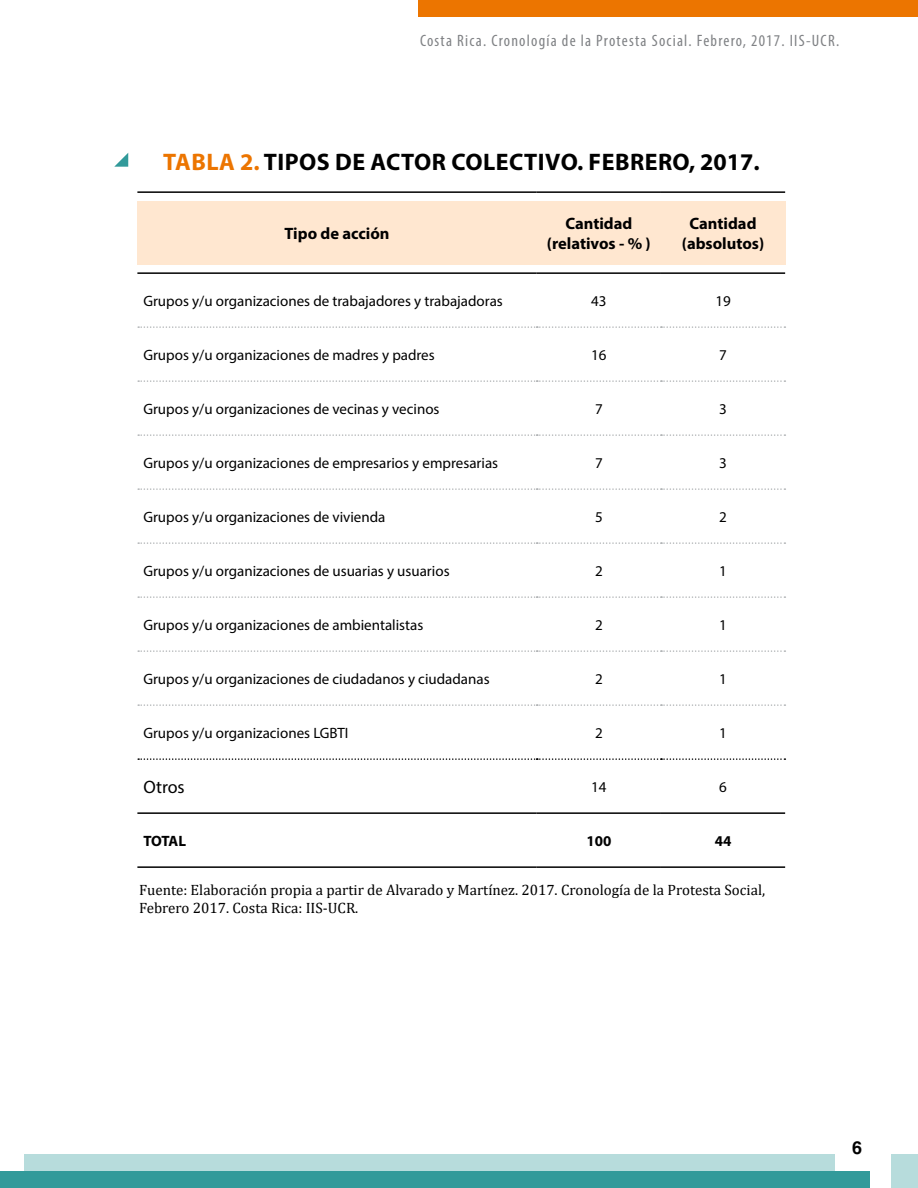
<style>
.page{position:relative;width:918px;height:1188px;background:#fff}
.page>*{position:absolute;margin:0;border:0;box-sizing:border-box;transform-origin:0 0}
.t1{font:700 24px "Myriad Pro";letter-spacing:.02em;color:#000}
.t2{font:18px "Myriad Pro";color:#000}
.t3{font:700 18px "Helvetica LT Std";color:#000}
.t4{font:condensed 16.5px "Myriad Pro";letter-spacing:.075em;color:#808285}
.t5{font:700 16.5px/19.5px "Myriad Pro";color:#000;text-align:center}
.t6{font:15px "Myriad Pro";color:#000}
.t7{font:15px/18px "Cambria";color:#000}
.t8{font:700 15px "Myriad Pro";color:#000}
.s1{color:#ec7500}
</style>
<div class="page">
<div style="left:418px;top:0;width:500px;height:17px;background:#ec7500"></div>
<div style="left:24px;top:1154px;width:810px;height:34px;background:#b7dcdc"></div>
<div style="left:891px;top:1154px;width:27px;height:34px;background:#b7dcdc"></div>
<div style="left:0;top:1172px;width:869px;height:16px;background:#329a9a"></div>
<div style="left:137px;top:201px;width:649px;height:63px;background:#ffe7d0"></div>
<svg style="left:114px;top:153px;width:14px;height:14px"></svg>
<svg style="left:138px;top:326px;width:647px;height:2px"></svg>
<svg style="left:138px;top:380px;width:647px;height:2px"></svg>
<svg style="left:138px;top:434px;width:647px;height:2px"></svg>
<svg style="left:138px;top:488px;width:647px;height:2px"></svg>
<svg style="left:138px;top:542px;width:647px;height:2px"></svg>
<svg style="left:138px;top:596px;width:647px;height:2px"></svg>
<hr style="left:137px;top:191px;width:400px;height:2px;background:#000">
<hr style="left:537px;top:191px;width:124px;height:2px;background:#000">
<hr style="left:661px;top:191px;width:124px;height:2px;background:#000">
<hr style="left:137px;top:272px;width:400px;height:2px;background:#000">
<hr style="left:537px;top:272px;width:124px;height:2px;background:#000">
<hr style="left:661px;top:272px;width:124px;height:2px;background:#000">
<hr style="left:137px;top:812px;width:400px;height:2px;background:#000">
<hr style="left:537px;top:812px;width:124px;height:2px;background:#000">
<hr style="left:661px;top:812px;width:124px;height:2px;background:#000">
<hr style="left:137px;top:866px;width:400px;height:2px;background:#000">
<hr style="left:537px;top:866px;width:124px;height:2px;background:#000">
<hr style="left:661px;top:866px;width:124px;height:2px;background:#000">
<svg style="left:138px;top:650px;width:647px;height:2px"></svg>
<svg style="left:138px;top:704px;width:647px;height:2px"></svg>
<svg style="left:138px;top:758px;width:647px;height:2px"></svg>
<p class="t4" style="left:420px;top:31px;width:421px">Costa Rica. Cronología de la Protesta Social. Febrero, 2017. IIS-UCR.</p>
<h1 class="t1" style="left:163px;top:146px;width:598px"><span class="s1">TABLA 2.</span> TIPOS DE ACTOR COLECTIVO. FEBRERO, 2017.</h1>
<p class="t5" style="left:285px;top:223px;width:106px">Tipo de acción</p>
<p class="t5" style="left:547px;top:213px;width:105px">Cantidad (relativos - % )</p>
<p class="t5" style="left:682px;top:213px;width:84px">Cantidad (absolutos)</p>
<p class="t6" style="left:143px;top:291px;width:361px">Grupos y/u organizaciones de trabajadores y trabajadoras</p>
<p class="t6" style="left:591px;top:291px;width:17px">43</p>
<p class="t6" style="left:715px;top:291px;width:17px">19</p>
<p class="t6" style="left:143px;top:345px;width:293px">Grupos y/u organizaciones de madres y padres</p>
<p class="t6" style="left:591px;top:345px;width:17px">16</p>
<p class="t6" style="left:719px;top:345px;width:9px">7</p>
<p class="t6" style="left:143px;top:399px;width:298px">Grupos y/u organizaciones de vecinas y vecinos</p>
<p class="t6" style="left:595px;top:399px;width:9px">7</p>
<p class="t6" style="left:719px;top:399px;width:9px">3</p>
<p class="t6" style="left:143px;top:453px;width:356px">Grupos y/u organizaciones de empresarios y empresarias</p>
<p class="t6" style="left:595px;top:453px;width:9px">7</p>
<p class="t6" style="left:719px;top:453px;width:9px">3</p>
<p class="t6" style="left:143px;top:507px;width:244px">Grupos y/u organizaciones de vivienda</p>
<p class="t6" style="left:595px;top:507px;width:9px">5</p>
<p class="t6" style="left:719px;top:507px;width:9px">2</p>
<p class="t6" style="left:143px;top:561px;width:308px">Grupos y/u organizaciones de usuarias y usuarios</p>
<p class="t6" style="left:595px;top:561px;width:9px">2</p>
<p class="t6" style="left:719px;top:561px;width:9px">1</p>
<p class="t6" style="left:143px;top:615px;width:281px">Grupos y/u organizaciones de ambientalistas</p>
<p class="t6" style="left:595px;top:615px;width:9px">2</p>
<p class="t6" style="left:719px;top:615px;width:9px">1</p>
<p class="t6" style="left:143px;top:669px;width:348px">Grupos y/u organizaciones de ciudadanos y ciudadanas</p>
<p class="t6" style="left:595px;top:669px;width:9px">2</p>
<p class="t6" style="left:719px;top:669px;width:9px">1</p>
<p class="t6" style="left:143px;top:723px;width:207px">Grupos y/u organizaciones LGBTI</p>
<p class="t6" style="left:595px;top:723px;width:9px">2</p>
<p class="t6" style="left:719px;top:723px;width:9px">1</p>
<p class="t2" style="left:143px;top:776px;width:43px">Otros</p>
<p class="t6" style="left:591px;top:777px;width:17px">14</p>
<p class="t6" style="left:719px;top:777px;width:9px">6</p>
<p class="t8" style="left:143px;top:831px;width:44px">TOTAL</p>
<p class="t8" style="left:586px;top:831px;width:26px">100</p>
<p class="t8" style="left:715px;top:831px;width:18px">44</p>
<p class="t7" style="left:139px;top:881px;width:627px">Fuente: Elaboración propia a partir de Alvarado y Martínez. 2017. Cronología de la Protesta Social,<br>Febrero 2017. Costa Rica: IIS-UCR.</p>
<p class="t3" style="left:852px;top:1137px;width:12px">6</p>
</div>
